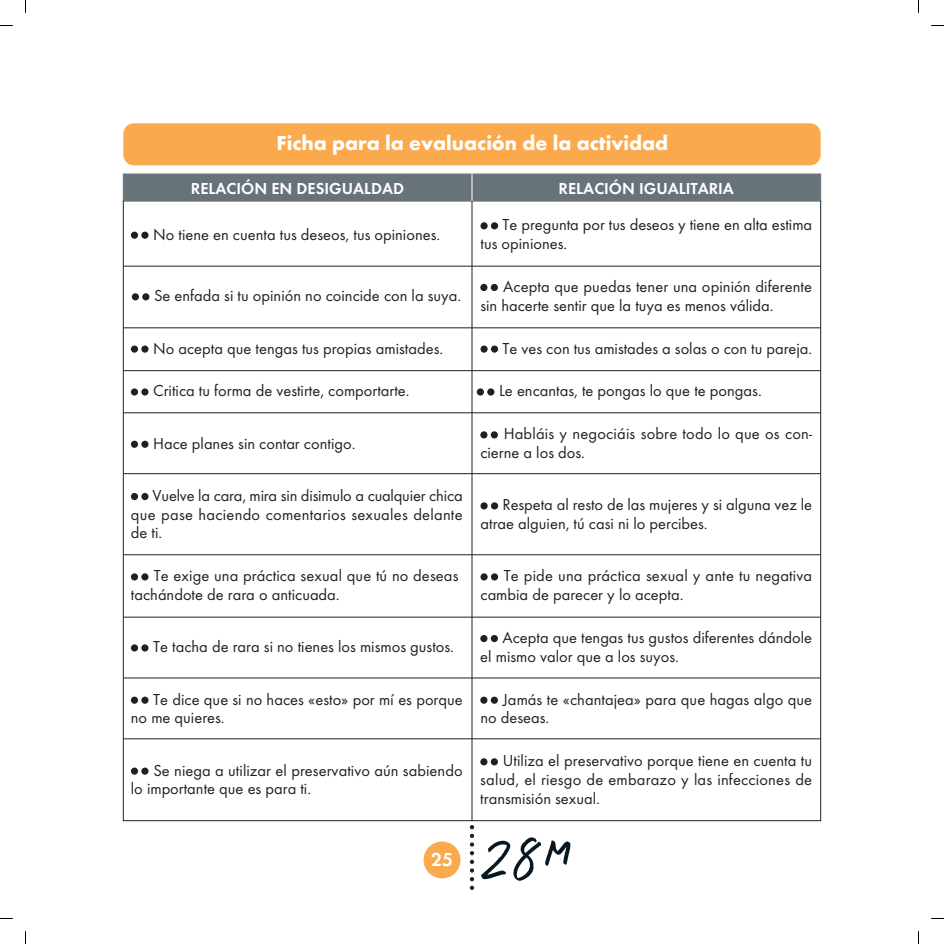
<style>
.page{position:relative;width:944px;height:944px;background:#fff}
.page>*{position:absolute;margin:0;border:0;box-sizing:border-box;transform-origin:0 0}
.t1{font:700 21px "Futura T";color:#fff}
.t2{font:600 19.5px "Futura T";color:#fff}
.t3{font:16.5px/18.8px "Futura T";color:#231f20}
.t4{font:600 16.5px "Futura T";color:#fff}
</style>
<div class="page">
<svg style="left:0;top:918px;width:13px;height:1px"></svg>
<svg style="left:25px;top:931px;width:1px;height:13px"></svg>
<svg style="left:0;top:25px;width:13px;height:1px"></svg>
<svg style="left:25px;top:0;width:1px;height:13px"></svg>
<svg style="left:931px;top:25px;width:13px;height:1px"></svg>
<svg style="left:918px;top:0;width:1px;height:13px"></svg>
<svg style="left:931px;top:918px;width:13px;height:1px"></svg>
<svg style="left:918px;top:931px;width:1px;height:13px"></svg>
<img style="left:481px;top:837px;width:90px;height:44px">
<div style="left:424px;top:841px;width:37px;height:37px;background:#faaa4d;border-radius:50%"></div>
<div style="left:123px;top:123px;width:698px;height:42px;background:#faaa4d;border-radius:11px"></div>
<svg style="left:470px;top:825px;width:4px;height:65px"></svg>
<svg style="left:122px;top:200px;width:699px;height:621px"></svg>
<hr style="left:123px;top:266px;width:698px;height:1px;background:#231f20">
<hr style="left:123px;top:327px;width:698px;height:1px;background:#231f20">
<hr style="left:123px;top:554px;width:698px;height:1px;background:#231f20">
<hr style="left:123px;top:370px;width:698px;height:1px;background:#231f20">
<hr style="left:123px;top:412px;width:698px;height:1px;background:#231f20">
<hr style="left:123px;top:473px;width:698px;height:1px;background:#231f20">
<hr style="left:123px;top:617px;width:698px;height:1px;background:#231f20">
<hr style="left:123px;top:677px;width:698px;height:1px;background:#231f20">
<hr style="left:123px;top:738px;width:698px;height:1px;background:#231f20">
<div style="left:477px;top:388px;width:7px;height:8px;background:#231f20;border-radius:50%"></div>
<div style="left:487px;top:388px;width:7px;height:8px;background:#231f20;border-radius:50%"></div>
<div style="left:131px;top:388px;width:7px;height:8px;background:#231f20;border-radius:50%"></div>
<div style="left:141px;top:388px;width:8px;height:8px;background:#231f20;border-radius:50%"></div>
<div style="left:132px;top:293px;width:7px;height:7px;background:#231f20;border-radius:50%"></div>
<div style="left:142px;top:293px;width:7px;height:7px;background:#231f20;border-radius:50%"></div>
<div style="left:480px;top:284px;width:7px;height:7px;background:#231f20;border-radius:50%"></div>
<div style="left:491px;top:284px;width:7px;height:7px;background:#231f20;border-radius:50%"></div>
<div style="left:480px;top:635px;width:7px;height:7px;background:#231f20;border-radius:50%"></div>
<div style="left:491px;top:635px;width:7px;height:7px;background:#231f20;border-radius:50%"></div>
<div style="left:131px;top:644px;width:7px;height:7px;background:#231f20;border-radius:50%"></div>
<div style="left:141px;top:644px;width:8px;height:7px;background:#231f20;border-radius:50%"></div>
<div style="left:131px;top:573px;width:7px;height:7px;background:#231f20;border-radius:50%"></div>
<div style="left:141px;top:573px;width:8px;height:7px;background:#231f20;border-radius:50%"></div>
<div style="left:480px;top:573px;width:8px;height:7px;background:#231f20;border-radius:50%"></div>
<div style="left:491px;top:573px;width:7px;height:7px;background:#231f20;border-radius:50%"></div>
<div style="left:480px;top:502px;width:8px;height:7px;background:#231f20;border-radius:50%"></div>
<div style="left:491px;top:502px;width:7px;height:7px;background:#231f20;border-radius:50%"></div>
<div style="left:131px;top:493px;width:7px;height:7px;background:#231f20;border-radius:50%"></div>
<div style="left:141px;top:493px;width:8px;height:7px;background:#231f20;border-radius:50%"></div>
<div style="left:131px;top:346px;width:7px;height:7px;background:#231f20;border-radius:50%"></div>
<div style="left:141px;top:346px;width:8px;height:7px;background:#231f20;border-radius:50%"></div>
<div style="left:480px;top:346px;width:8px;height:7px;background:#231f20;border-radius:50%"></div>
<div style="left:491px;top:346px;width:7px;height:7px;background:#231f20;border-radius:50%"></div>
<div style="left:131px;top:441px;width:7px;height:7px;background:#231f20;border-radius:50%"></div>
<div style="left:141px;top:441px;width:8px;height:7px;background:#231f20;border-radius:50%"></div>
<div style="left:480px;top:431px;width:7px;height:7px;background:#231f20;border-radius:50%"></div>
<div style="left:491px;top:431px;width:7px;height:7px;background:#231f20;border-radius:50%"></div>
<div style="left:131px;top:697px;width:7px;height:7px;background:#231f20;border-radius:50%"></div>
<div style="left:141px;top:697px;width:8px;height:7px;background:#231f20;border-radius:50%"></div>
<div style="left:480px;top:697px;width:7px;height:7px;background:#231f20;border-radius:50%"></div>
<div style="left:491px;top:697px;width:7px;height:7px;background:#231f20;border-radius:50%"></div>
<div style="left:480px;top:758px;width:7px;height:7px;background:#231f20;border-radius:50%"></div>
<div style="left:491px;top:758px;width:7px;height:7px;background:#231f20;border-radius:50%"></div>
<div style="left:131px;top:768px;width:7px;height:7px;background:#231f20;border-radius:50%"></div>
<div style="left:141px;top:768px;width:8px;height:7px;background:#231f20;border-radius:50%"></div>
<div style="left:480px;top:222px;width:8px;height:7px;background:#231f20;border-radius:50%"></div>
<div style="left:491px;top:222px;width:7px;height:7px;background:#231f20;border-radius:50%"></div>
<div style="left:131px;top:232px;width:7px;height:7px;background:#231f20;border-radius:50%"></div>
<div style="left:141px;top:232px;width:8px;height:7px;background:#231f20;border-radius:50%"></div>
<div style="left:123px;top:174px;width:698px;height:27px;background:#677379"></div>
<svg style="left:472px;top:174px;width:1px;height:27px"></svg>
<p class="t1" style="left:277px;top:134px;width:393px">Ficha para la evaluación de la actividad</p>
<p class="t4" style="left:191px;top:181px;width:215px">RELACIÓN EN DESIGUALDAD</p>
<p class="t4" style="left:559px;top:181px;width:177px">RELACIÓN IGUALITARIA</p>
<p class="t3" style="left:153px;top:226px;width:289px">No tiene en cuenta tus deseos, tus opiniones.</p>
<p class="t3" style="left:480px;top:217px;width:333px;text-indent:22px">Te pregunta por tus deseos y tiene en alta estima tus opiniones.</p>
<p class="t3" style="left:154px;top:288px;width:309px">Se enfada si tu opinión no coincide con la suya.</p>
<p class="t3" style="left:480px;top:278px;width:333px;text-indent:23px">Acepta que puedas tener una opinión diferente sin hacerte sentir que la tuya es menos válida.</p>
<p class="t3" style="left:153px;top:340px;width:292px">No acepta que tengas tus propias amistades.</p>
<p class="t3" style="left:503px;top:340px;width:311px">Te ves con tus amistades a solas o con tu pareja.</p>
<p class="t3" style="left:153px;top:383px;width:258px">Critica tu forma de vestirte, comportarte.</p>
<p class="t3" style="left:499px;top:383px;width:264px">Le encantas, te pongas lo que te pongas.</p>
<p class="t3" style="left:153px;top:435px;width:204px">Hace planes sin contar contigo.</p>
<p class="t3" style="left:480px;top:426px;width:333px;text-indent:23px">Habláis y negociáis sobre todo lo que os con&shy;cierne a los dos.</p>
<p class="t3" style="left:131px;top:487px;width:333px;text-align:justify;text-indent:22px">Vuelve la cara, mira sin disimulo a cualquier chica que pase haciendo comentarios sexuales delante de ti.</p>
<p class="t3" style="left:480px;top:497px;width:333px;text-indent:22px">Respeta al resto de las mujeres y si alguna vez le atrae alguien, tú casi ni lo percibes.</p>
<p class="t3" style="left:131px;top:568px;width:329px;text-indent:23px">Te exige una práctica sexual que tú no deseas tachándote de rara o anticuada.</p>
<p class="t3" style="left:480px;top:568px;width:333px;text-indent:23px">Te pide una práctica sexual y ante tu negativa cambia de parecer y lo acepta.</p>
<p class="t3" style="left:153px;top:639px;width:302px">Te tacha de rara si no tienes los mismos gustos.</p>
<p class="t3" style="left:480px;top:629px;width:333px;text-indent:22px">Acepta que tengas tus gustos diferentes dándole el mismo valor que a los suyos.</p>
<p class="t3" style="left:131px;top:691px;width:333px;text-indent:22px">Te dice que si no haces «esto» por mí es porque no me quieres.</p>
<p class="t3" style="left:480px;top:691px;width:333px;text-indent:23px">Jamás te «chantajea» para que hagas algo que no deseas.</p>
<p class="t3" style="left:480px;top:753px;width:333px;text-align:justify;text-indent:22px">Utiliza el preservativo porque tiene en cuenta tu salud, el riesgo de embarazo y las infecciones de transmisión sexual.</p>
<p class="t3" style="left:131px;top:762px;width:333px;text-indent:22px">Se niega a utilizar el preservativo aún sabiendo lo importante que es para ti.</p>
<p class="t2" style="left:431px;top:852px;width:24px">25</p>
</div>
